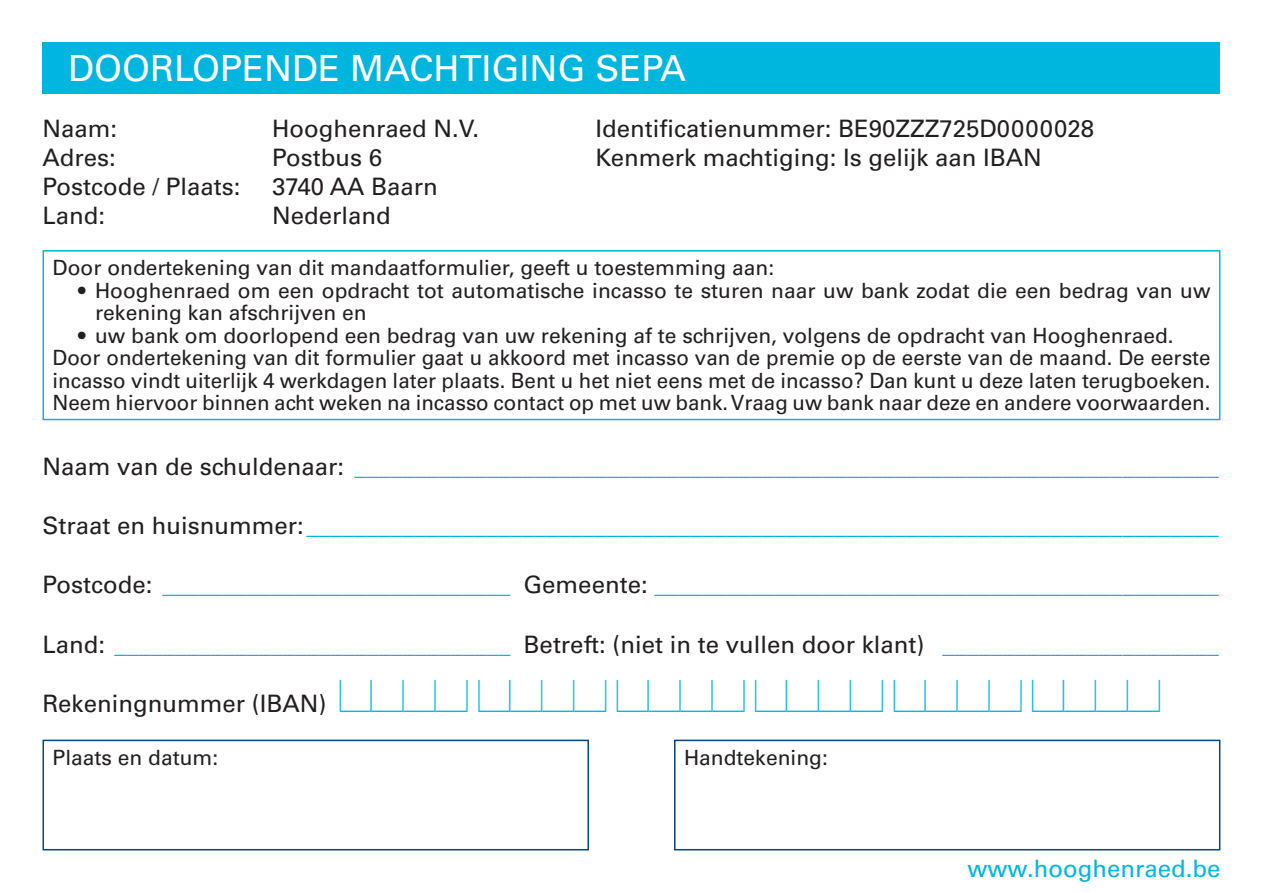
<style>
.page{position:relative;width:1263px;height:893px;background:#fff}
.page>*{position:absolute;margin:0;border:0;box-sizing:border-box;transform-origin:0 0}
.t1{font:42px "Casesaremplir";color:#00b5de}
.t2{font:36px "Univers LT Std";color:#fff}
.t3{font:24px "Univers LT Std";color:#00b5de}
.t4{font:24px "Univers LT Std";color:#231f20}
.t5{font:21px/22.5px "Univers LT Std";color:#231f20}
.s1{color:#231f20}
.s2{font-family:"Univers LT Std";font-size:24px;color:#231f20}
</style>
<div class="page">
<div style="left:43px;top:43px;width:1177px;height:51px;background:#00b5de"></div>
<div style="left:43px;top:250px;width:1177px;height:170px;border:2px solid #00b5de"></div>
<div style="left:43px;top:740px;width:546px;height:110px;border:2px solid #00467e"></div>
<div style="left:674px;top:740px;width:546px;height:110px;border:2px solid #00467e"></div>
<h2 class="t2" style="left:68px;top:47px;width:620px">Doorlopende machtiging sepa</h2>
<p class="t4" style="left:43px;top:115px;width:76px">Naam:</p>
<p class="t4" style="left:272px;top:115px;width:269px">Hooghenraed N .V. I</p>
<p class="t4" style="left:602px;top:115px;width:493px">dentificatienummer: BE90ZZZ725D0000028</p>
<p class="t4" style="left:43px;top:143px;width:75px">Adres:</p>
<p class="t4" style="left:272px;top:143px;width:111px">Postbus 6</p>
<p class="t4" style="left:595px;top:143px;width:429px">Kenmerk machtiging: Is gelijk aan I BAN</p>
<p class="t4" style="left:43px;top:172px;width:199px">Postcode / Plaats:</p>
<p class="t4" style="left:272px;top:172px;width:167px">3740 AA Baarn</p>
<p class="t4" style="left:43px;top:201px;width:156px">Land: N</p>
<p class="t4" style="left:291px;top:201px;width:102px">ederland</p>
<p class="t5" style="left:53px;top:257px;width:723px">Door ondertekening van dit mandaatformulier, geeft u toestemming aan:</p>
<p class="t5" style="left:95px;top:279px;width:1117px;text-indent:-17px">• H ooghenraed om een opdracht tot automatische incasso te sturen naar uw bank zodat die een bedrag van uw rekening kan afschrijven en</p>
<p class="t5" style="left:53px;top:324px;width:1159px;text-align:center">• uw bank om doorlopend een bedrag van uw rekening af te schrijven, volgens de opdracht van Hooghenraed.<br>Door ondertekening van dit formulier gaat u akkoord met incasso van de premie op de eerste van de maand. De eerste incasso vindt uiterlijk 4 werkdagen later plaats. Bent u het niet eens met de incasso? Dan kunt u deze laten terugboeken.<br>Neem hiervoor binnen acht weken na incasso contact op met uw bank. Vraag uw bank naar deze en andere voorwaarden.</p>
<p class="t3" style="left:43px;top:452px;width:1177px"><span class="s1">N aam van de schuldenaar:</span> ________________________________________________________________________</p>
<p class="t3" style="left:43px;top:511px;width:1178px"><span class="s1">Straat en huisnummer:</span>____________________________________________________________________________</p>
<p class="t3" style="left:43px;top:571px;width:1177px"><span class="s1">Postcode:</span> _____________________________ <span class="s1">G emeente:</span> _______________________________________________</p>
<p class="t3" style="left:43px;top:630px;width:1178px"><span class="s1">Land:</span> _________________________________ <span class="s1">Betreft: (niet in te vullen door klant)</span> _______________________</p>
<h1 class="t1" style="left:43px;top:673px;width:1119px"><span class="s2">Rekeningnummer (I BAN )</span> FEEE FEEE FEEE FEEE FEEE FEEE</h1>
<p class="t5" style="left:53px;top:746px;width:167px">Plaats en datum:</p>
<p class="t5" style="left:684px;top:746px;width:145px">Handtekening:</p>
<p class="t3" style="left:967px;top:854px;width:254px">www.hooghenraed.be</p>
</div>
